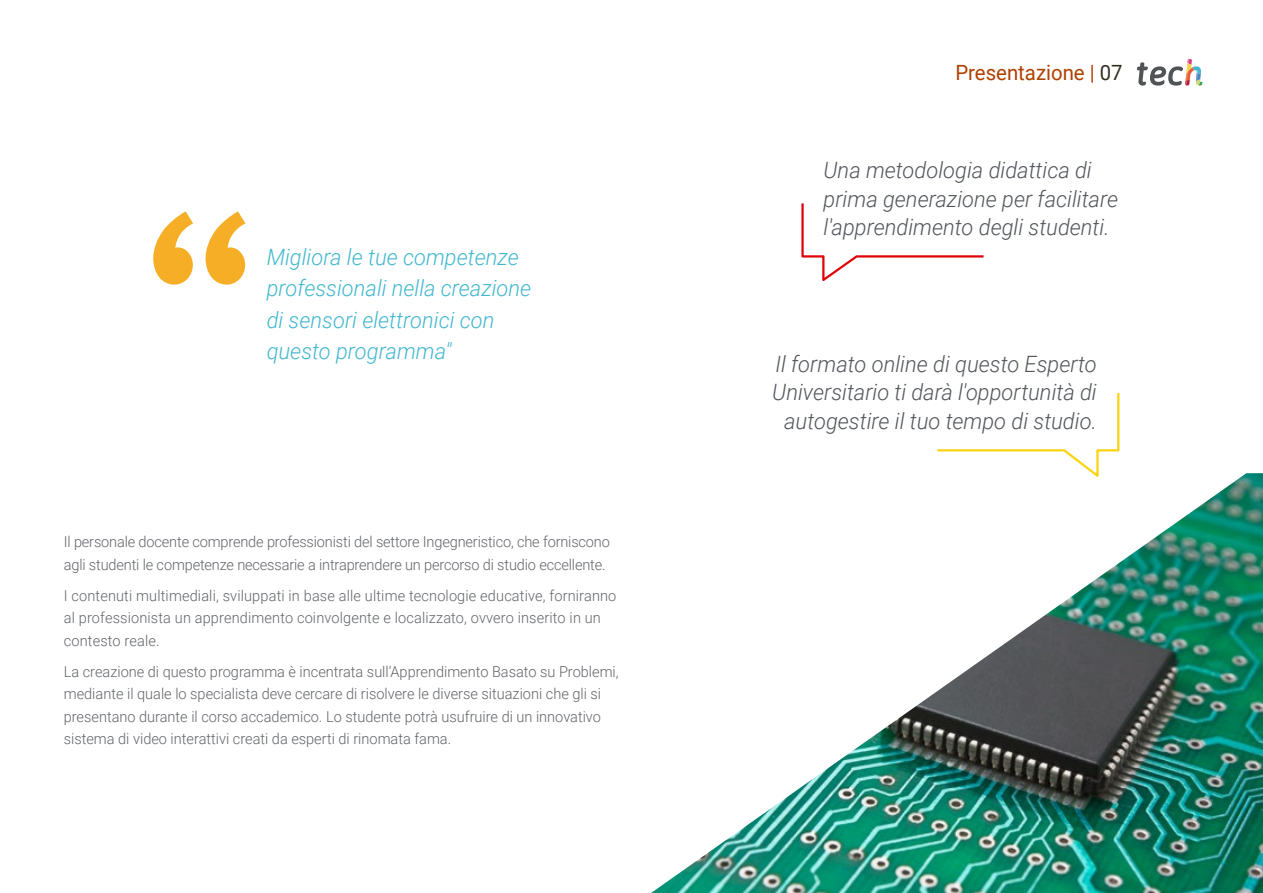
<style>
.page{position:relative;width:1263px;height:893px;background:#fff}
.page>*{position:absolute;margin:0;border:0;box-sizing:border-box;transform-origin:0 0}
.t1{font:italic 300 22.5px/28.5px "Roboto";color:#52555b;text-align:center}
.t2{font:italic 300 22.5px/31.5px "Roboto";color:#43b7cf}
.t3{font:21px "Roboto";color:#ae4000}
.t4{font:300 15px/22.5px "Roboto";color:#61646a}
.s1{color:#312e20}
</style>
<div class="page">
<svg style="left:153px;top:211px;width:92px;height:74px"></svg>
<svg style="left:937px;top:393px;width:183px;height:80px"></svg>
<svg style="left:801px;top:203px;width:183px;height:78px"></svg>
<img style="left:651px;top:473px;width:612px;height:420px">
<svg style="left:1137px;top:59px;width:65px;height:27px"></svg>
<h1 class="t2" style="left:267px;top:240px;width:266px">Migliora le tue competenze professionali nella creazione di sensori elettronici con questo programma"</h1>
<p class="t4" style="left:64px;top:530px;width:548px">Il personale docente comprende professionisti del settore Ingegneristico, che forniscono agli studenti le competenze necessarie a intraprendere un percorso di studio eccellente.</p>
<p class="t4" style="left:64px;top:583px;width:554px">I contenuti multimediali, sviluppati in base alle ultime tecnologie educative, forniranno al professionista un apprendimento coinvolgente e localizzato, ovvero inserito in un contesto reale.</p>
<p class="t4" style="left:64px;top:659px;width:556px">La creazione di questo programma è incentrata sull’Apprendimento Basato su Problemi, mediante il quale lo specialista deve cercare di risolvere le diverse situazioni che gli si presentano durante il corso accademico. Lo studente potrà usufruire di un innovativo sistema di video interattivi creati da esperti di rinomata fama.</p>
<h2 class="t3" style="left:955px;top:57px;width:169px">Presentazione | <span class="s1">07</span></h2>
<h1 class="t1" style="left:823px;top:155px;width:296px;text-align:left">Una metodologia didattica di prima generazione per facilitare l'apprendimento degli studenti.</h1>
<h1 class="t1" style="left:772px;top:349px;width:326px">Il formato online di questo Esperto<br>Universitario ti darà l'opportunità di autogestire il tuo tempo di studio.</h1>
</div>
